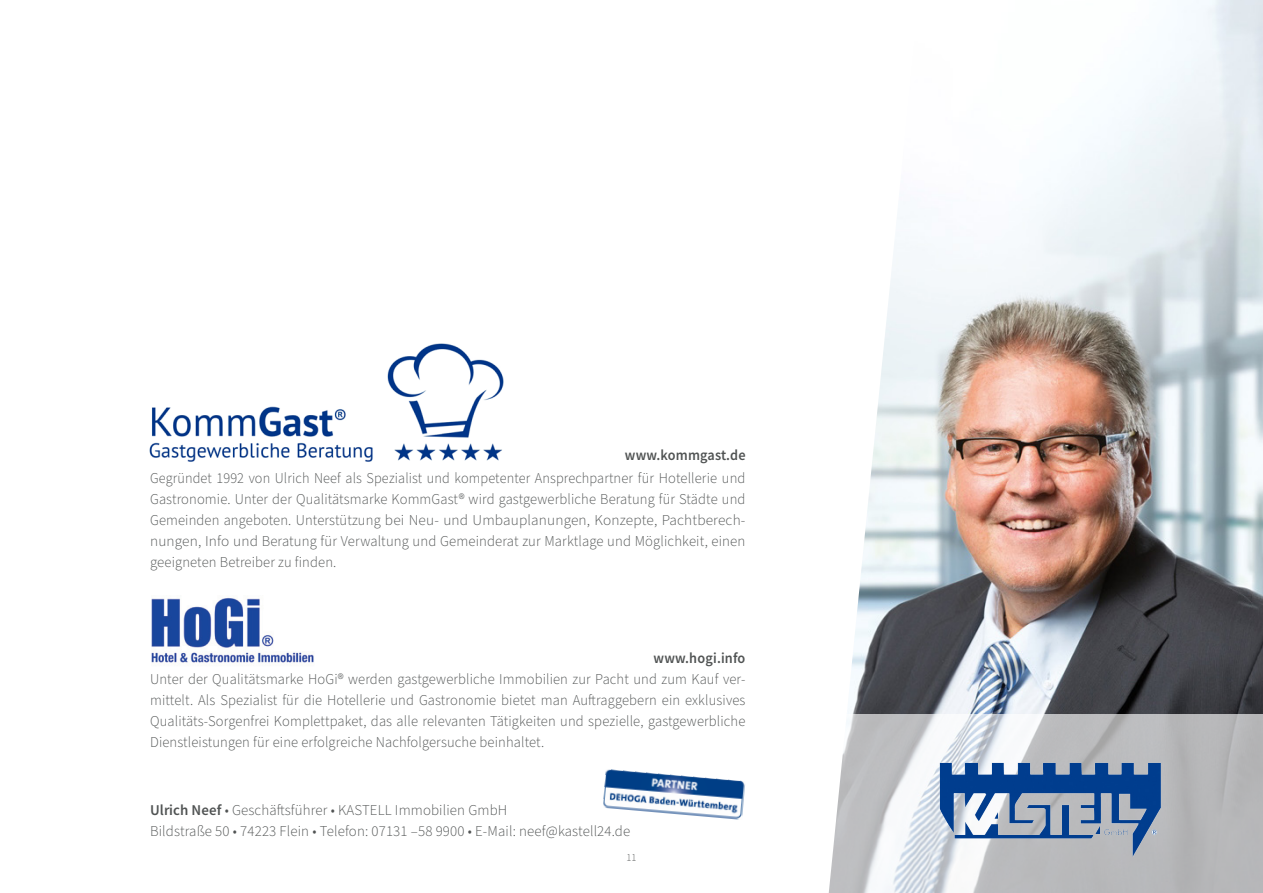
<style>
.page{position:relative;width:1263px;height:893px;background:#fff}
.page>*{position:absolute;margin:0;border:0;box-sizing:border-box;transform-origin:0 0}
.t1{font:300 15px/21px "Source Sans Pro";letter-spacing:.01em;color:#505353;text-align:justify}
.t2{font:300 15px/21px "Source Sans Pro";letter-spacing:.01em;color:#505353;text-align:justify;scale:.95 1}
.t3{font:15px "Source Sans Variable";letter-spacing:.01em;color:#505353;scale:.95 1}
.t4{font:300 10.5px "Source Sans Pro";color:#505353}
.s1{font-family:"Source Sans Variable";font-weight:400}
</style>
<div class="page">
<img style="left:848px;top:0;width:415px;height:714px">
<svg style="left:828px;top:714px;width:435px;height:179px;fill:#babbbd"></svg>
<img style="left:149px;top:343px;width:355px;height:119px">
<img style="left:151px;top:598px;width:163px;height:67px">
<img style="left:940px;top:763px;width:220px;height:94px">
<img style="left:603px;top:769px;width:142px;height:51px">
<p class="t3" style="left:625px;top:446px;width:128px">www.kommgast.de</p>
<p class="t2" style="left:150px;top:468px;width:628px">Gegründet 1992 von Ulrich Neef als Spezialist und kompetenter Ansprechpartner für Hotellerie und Gastronomie. Unter der Qualitätsmarke KommGast® wird gastgewerbliche Beratung für Städte und Gemeinden angeboten. Unterstützung bei Neu- und Umbauplanungen, Konzepte, Pachtberech&shy;nungen, Info und Beratung für Verwaltung und Gemeinderat zur Marktlage und Möglichkeit, einen geeigneten Betreiber zu finden.</p>
<p class="t3" style="left:654px;top:649px;width:98px">www.hogi.info</p>
<p class="t1" style="left:150px;top:669px;width:597px">Unter der Qualitätsmarke HoGi® werden gastgewerbliche Immobilien zur Pacht und zum Kauf ver&shy;mittelt. Als Spezialist für die Hotellerie und Gastronomie bietet man Auftraggebern ein exklusives Qualitäts-Sorgenfrei Komplettpaket, das alle relevanten Tätigkeiten und spezielle, gastgewerbliche Dienstleistungen für eine erfolgreiche Nachfolgersuche beinhaltet.</p>
<p class="t1" style="left:150px;top:800px;width:482px"><span class="s1">Ulrich Neef</span> • Geschäftsführer • KASTELL Immobilien GmbH<br>Bildstraße 50 • 74223 Flein • Telefon: 07131 –58 9900 • E-Mail: neef@kastell24.de</p>
<p class="t4" style="left:626px;top:851px;width:12px">11</p>
</div>
